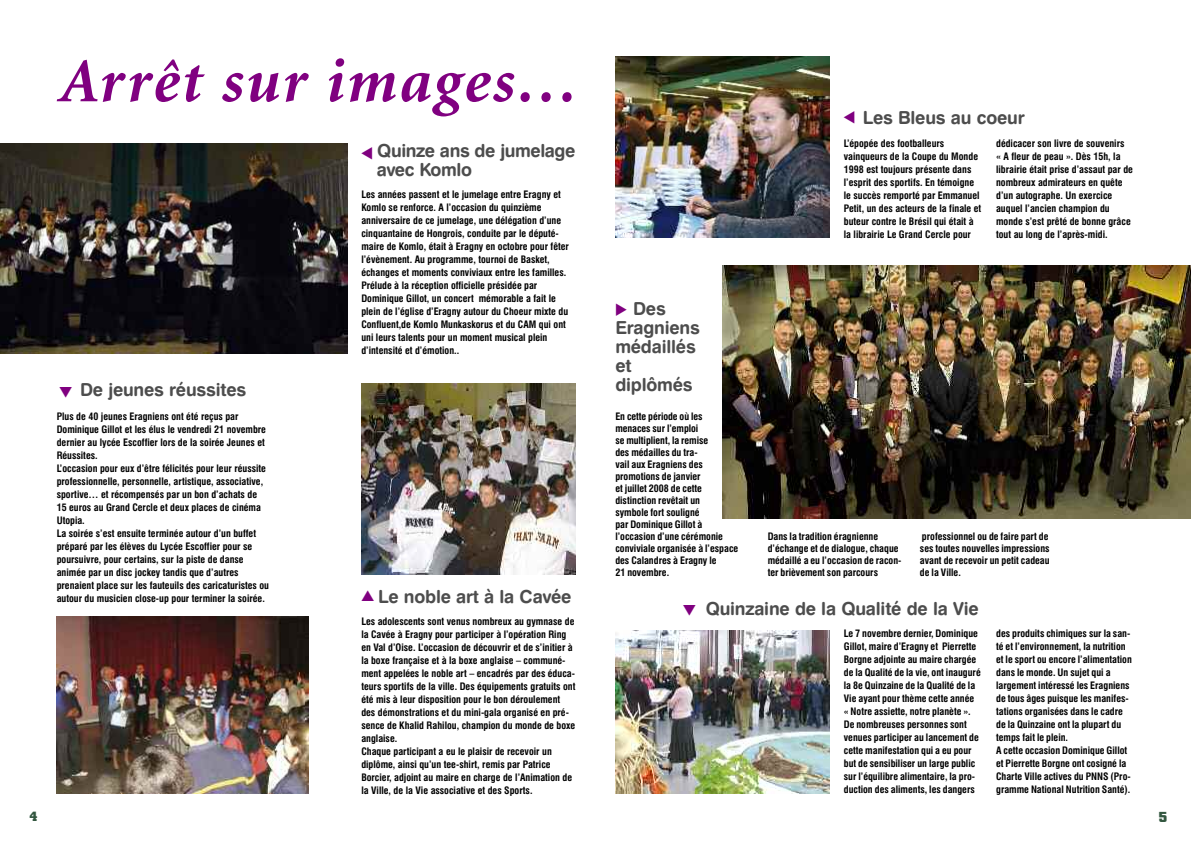
<style>
.page{position:relative;width:1191px;height:842px;background:#fff}
.page>*{position:absolute;margin:0;border:0;box-sizing:border-box;transform-origin:0 0}
.t1{font:italic 700 62.8px "Minion";letter-spacing:.035em;color:#800080}
.t2{font:18px/19px "Swiss 721 BT Bold Rounded";letter-spacing:-.01em;color:#4d4d4d}
.t3{font:700 13px "Civic";color:#335740}
.t4{font:700 12px "Civic";color:#335740}
.t5{font:700 condensed 10px/13px "Swiss 721 BT";color:#000}
</style>
<div class="page">
<img style="left:361px;top:383px;width:214px;height:192px">
<img style="left:0;top:144px;width:347px;height:210px">
<img style="left:615px;top:57px;width:214px;height:180px">
<img style="left:57px;top:617px;width:252px;height:177px">
<img style="left:722px;top:266px;width:469px;height:252px">
<img style="left:615px;top:630px;width:214px;height:164px">
<h1 class="t1" style="left:57px;top:57px;width:522px">Arrêt sur images…</h1>
<h2 class="t2" style="left:377px;top:143px;width:200px">Quinze ans de jumelage avec Komlo</h2>
<h2 class="t2" style="left:80px;top:381px;width:168px">De jeunes réussites</h2>
<p class="t5" style="left:57px;top:411px;width:214px">Plus de 40 jeunes Eragniens ont été reçus par Dominique Gillot et les élus le vendredi 21 novembre dernier au lycée Escoffier lors de la soirée Jeunes et Réussites.<br>L’occasion pour eux d’être félicités pour leur réussite professionnelle, personnelle, artistique, associative, sportive… et récompensés par un bon d’achats de 15 euros au Grand Cercle et deux places de cinéma Utopia.<br>La soirée s’est ensuite terminée autour d’un buffet préparé par les élèves du Lycée Escoffier pour se poursuivre, pour certains, sur la piste de danse animée par un disc jockey tandis que d’autres prenaient place sur les fauteuils des caricaturistes ou autour du musicien close-up pour terminer la soirée.</p>
<p class="t5" style="left:361px;top:189px;width:209px">Les années passent et le jumelage entre Eragny et Komlo se renforce. A l’occasion du quinzième anniversaire de ce jumelage, une délégation d’une cinquantaine de Hongrois, conduite par le député&shy;maire de Komlo, était à Eragny en octobre pour fêter l’évènement. Au programme, tournoi de Basket, échanges et moments conviviaux entre les familles.<br>Prélude à la réception officielle présidée par Dominique Gillot, un concert mémorable a fait le plein de l’église d’Eragny autour du Choeur mixte du Confluent,de Komlo Munkaskorus et du CAM qui ont uni leurs talents pour un moment musical plein d’intensité et d’émotion..</p>
<h2 class="t2" style="left:378px;top:589px;width:195px">Le noble art à la Cavée</h2>
<p class="t5" style="left:361px;top:616px;width:216px">Les adolescents sont venus nombreux au gymnase de la Cavée à Eragny pour participer à l’opération Ring en Val d’Oise. L’occasion de découvrir et de s’initier à la boxe française et à la boxe anglaise – communé&shy;ment appelées le noble art – encadrés par des éduca&shy;teurs sportifs de la ville. Des équipements gratuits ont été mis à leur disposition pour le bon déroulement des démonstrations et du mini-gala organisé en pré&shy;sence de Khalid Rahilou, champion du monde de boxe anglaise.<br>Chaque participant a eu le plaisir de recevoir un diplôme, ainsi qu’un tee-shirt, remis par Patrice Borcier, adjoint au maire en charge de l’Animation de la Ville, de la Vie associative et des Sports.</p>
<h2 class="t2" style="left:862px;top:110px;width:163px">Les Bleus au coeur</h2>
<h2 class="t2" style="left:615px;top:301px;width:86px;text-indent:18px">Des<br>Eragniens médaillés et diplômés</h2>
<p class="t5" style="left:615px;top:411px;width:124px;line-height:12px">En cette période où les menaces sur l’emploi<br>se multiplient, la remise<br>des médailles du tra-<br>vail aux Eragniens des promotions de janvier<br>et juillet 2008 de cette distinction revêtait un<br>symbole fort souligné<br>par Dominique Gillot à l’occasion d’une cérémonie conviviale organisée à l’espace des Calandres à Eragny le<br>21 novembre.</p>
<p class="t5" style="left:844px;top:137px;width:139px">L’épopée des footballeurs vainqueurs de la Coupe du Monde<br>1998 est toujours présente dans l’esprit des sportifs. En témoigne le succès remporté par Emmanuel<br>Petit, un des acteurs de la finale et buteur contre le Brésil qui était à la librairie Le Grand Cercle pour</p>
<p class="t5" style="left:996px;top:137px;width:138px">dédicacer son livre de souvenirs<br>« A fleur de peau ». Dès 15h, la librairie était prise d’assaut par de nombreux admirateurs en quête d’un autographe. Un exercice auquel l’ancien champion du monde s’est prêté de bonne grâce tout au long de l’après-midi.</p>
<p class="t5" style="left:767px;top:531px;width:135px;line-height:12px">Dans la tradition éragnienne d’échange et de dialogue, chaque médaillé a eu l’occasion de racon&shy;ter brièvement son parcours</p>
<p class="t5" style="left:920px;top:531px;width:131px;line-height:12px">professionnel ou de faire part de ses toutes nouvelles impressions avant de recevoir un petit cadeau de la Ville.</p>
<h2 class="t2" style="left:705px;top:601px;width:274px">Quinzaine de la Qualité de la Vie</h2>
<p class="t5" style="left:844px;top:628px;width:138px">Le 7 novembre dernier, Dominique Gillot, maire d’Eragny et Pierrette Borgne adjointe au maire chargée de la Qualité de la vie, ont inauguré la 8e Quinzaine de la Qualité de la Vie ayant pour thème cette année « Notre assiette, notre planète ».<br>De nombreuses personnes sont venues participer au lancement de cette manifestation qui a eu pour but de sensibiliser un large public sur l’équilibre alimentaire, la pro&shy;duction des aliments, les dangers</p>
<p class="t5" style="left:996px;top:628px;width:137px">des produits chimiques sur la san&shy;té et l’environnement, la nutrition et le sport ou encore l’alimentation dans le monde. Un sujet qui a largement intéressé les Eragniens de tous âges puisque les manifes&shy;tations organisées dans le cadre de la Quinzaine ont la plupart du temps fait le plein.<br>A cette occasion Dominique Gillot et Pierrette Borgne ont cosigné la<br>Charte Ville actives du PNNS (Pro&shy;gramme National Nutrition Santé).</p>
<p class="t4" style="left:29px;top:810px;width:10px">4</p>
<h3 class="t3" style="left:1159px;top:810px;width:10px">5</h3>
</div>
